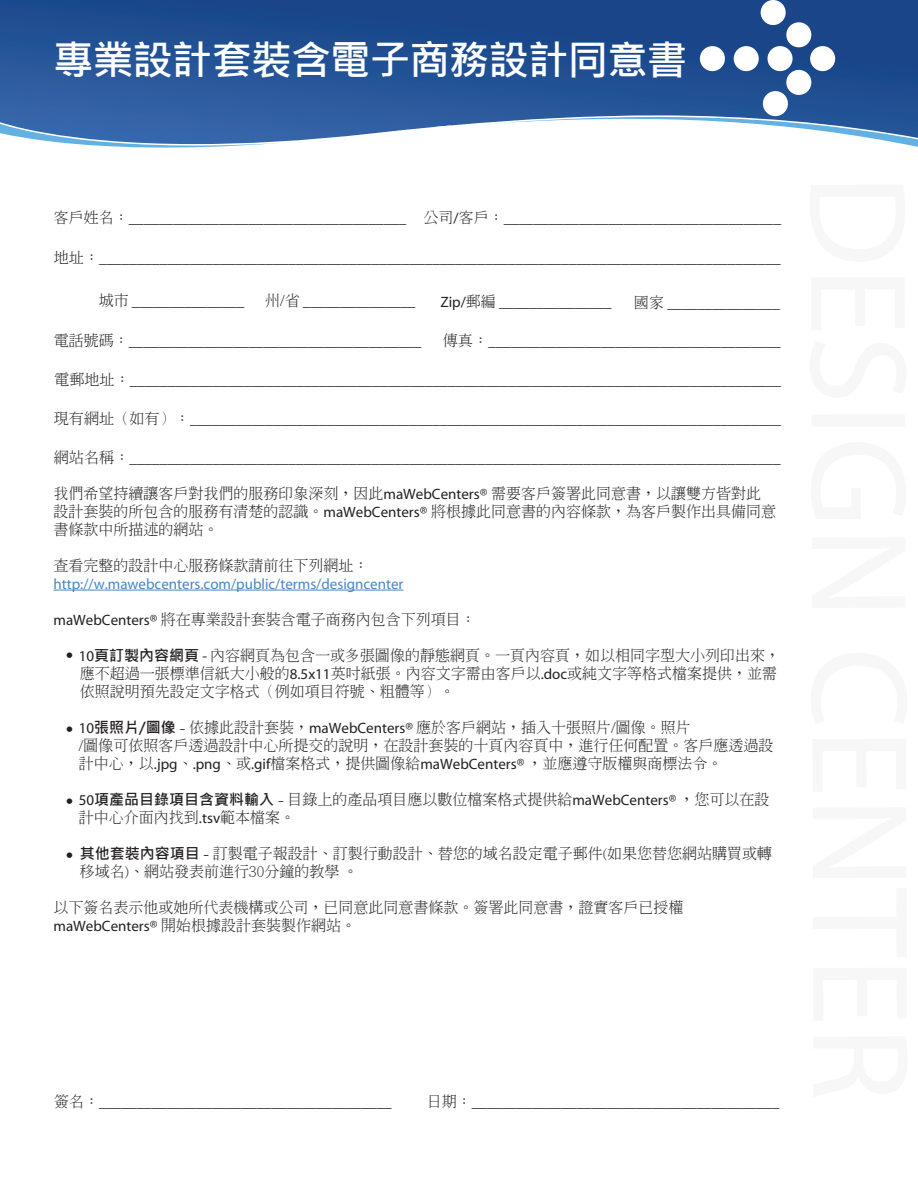
<style>
.page{position:relative;width:918px;height:1188px;background:#fff}
.page>*{position:absolute;margin:0;border:0;box-sizing:border-box;transform-origin:0 0}
.t1{font:700 40.5px "Microsoft Jheng Hei";letter-spacing:-.025em;color:#fff}
.t2{font:15px "Myriad";color:#231f20}
.t3{font:300 15px/18px "Adobe Ming Std";color:#231f20}
.t4{font:15px "Myriad";color:#4586c6}
.t5{font:15px "Verdana";color:#231f20}
.s1{font-family:"Adobe Ming Std";font-weight:300}
.s2{font-family:"Myriad";font-weight:400}
.s3{font-family:"Verdana";font-weight:400}
.s4{font-family:"Microsoft Jheng Hei";font-weight:700}
</style>
<div class="page">
<svg style="left:0;top:0;width:918px;height:111px;background:#265394"></svg>
<svg style="left:0;top:111px;width:918px;height:37px"></svg>
<div style="left:761px;top:0;width:25px;height:25px;background:#fff;border-radius:50%"></div>
<div style="left:763px;top:91px;width:25px;height:25px;background:#fff;border-radius:50%"></div>
<hr style="left:53px;top:590px;width:351px;height:1px;background:#4586c6">
<h1 class="t1" style="left:53px;top:34px;width:636px">專業設計套裝含電子商務設計同意書</h1>
<p class="t2" style="left:54px;top:211px;width:729px"><span class="s1">客戶姓名：</span>_____________________________________ <span class="s1">公司</span>/<span class="s1">客戶：</span>_____________________________________</p>
<p class="t2" style="left:54px;top:250px;width:729px"><span class="s1">地址：</span>__________________________________________________________________________________________</p>
<p class="t2" style="left:99px;top:294px;width:147px"><span class="s1">城市</span> _______________</p>
<p class="t2" style="left:265px;top:294px;width:152px"><span class="s1">州/省</span> _______________</p>
<p class="t2" style="left:440px;top:295px;width:173px">Zip/<span class="s1">郵編</span> _______________</p>
<p class="t2" style="left:634px;top:295px;width:147px"><span class="s1">國家</span> _______________</p>
<p class="t2" style="left:54px;top:333px;width:369px"><span class="s1">電話號碼：</span>_______________________________________</p>
<p class="t2" style="left:443px;top:333px;width:339px"><span class="s1">傳真：</span>_______________________________________</p>
<p class="t2" style="left:54px;top:373px;width:728px"><span class="s1">電郵地址：</span>______________________________________________________________________________________</p>
<p class="t2" style="left:54px;top:412px;width:729px"><span class="s1">現有網址（如有）：</span>______________________________________________________________________________</p>
<p class="t2" style="left:54px;top:451px;width:729px"><span class="s1">網站名稱：</span>______________________________________________________________________________________</p>
<p class="t3" style="left:53px;top:484px;width:724px">我們希望持續讓客戶對我們的服務印象深刻，因此<span class="s2">maWebCenters®</span> 需要客戶簽署此同意書，以讓雙方皆對此設計套裝的所包含的服務有清楚的認識。<span class="s2">maWebCenters®</span> 將根據此同意書的內容條款，為客戶製作出具備同意書條款中所描述的網站。</p>
<p class="t3" style="left:53px;top:556px;width:316px">查看完整的設計中心服務條款請前往下列網址：</p>
<p class="t4" style="left:53px;top:576px;width:352px">http://w.mawebcenters.com/public/terms/designcenter</p>
<p class="t3" style="left:53px;top:610px;width:424px"><span class="s2">maWebCenters®</span> 將在專業設計套裝含電子商務內包含下列項目：</p>
<p class="t3" style="left:80px;top:646px;width:702px;text-indent:-14px"><span class="s3">•</span> <span class="s2">10</span><span class="s4">頁訂製內容網頁</span> <span class="s2">-</span> 內容網頁為包含一或多張圖像的靜態網頁。一頁內容頁，如以相同字型大小列印出來，應不超過一張標準信紙大小般的<span class="s2">8.5x11</span>英吋紙張。內容文字需由客戶以<span class="s2">.doc</span>或純文字等格式檔案提供，並需依照說明預先設定文字格式（例如項目符號、粗體等）。</p>
<p class="t3" style="left:79px;top:718px;width:696px"><span class="s2">10</span><span class="s4">張照片/圖像</span> - 依據此設計套裝，<span class="s2">maWebCenters®</span> 應於客戶網站，插入十張照片/圖像。照片<br>/圖像可依照客戶透過設計中心所提交的說明，在設計套裝的十頁內容頁中，進行任何配置。客戶應透過設計中心，以<span class="s2">.jpg</span>、<span class="s2">.png</span>、或<span class="s2">.gif</span>檔案格式，提供圖像給<span class="s2">maWebCenters®</span> ，並應遵守版權與商標法令。</p>
<p class="t3" style="left:79px;top:790px;width:692px"><span class="s2">50</span><span class="s4">項產品目錄項目含資料輸入</span> - 目錄上的產品項目應以數位檔案格式提供給<span class="s2">maWebCenters®</span> ，您可以在設計中心介面內找到<span class="s2">.tsv</span>範本檔案。</p>
<p class="t3" style="left:80px;top:844px;width:694px"><span class="s4">其他套裝內容項目</span> - 訂製電子報設計、訂製行動設計、替您的域名設定電子郵件(如果您替您網站購買或轉移域名)、網站發表前進行30分鐘的教學 。</p>
<p class="t3" style="left:53px;top:898px;width:631px">以下簽名表示他或她所代表機構或公司，已同意此同意書條款。簽署此同意書，證實客戶已授權</p>
<p class="t2" style="left:53px;top:918px;width:304px">maWebCenters® <span class="s1">開始根據設計套裝製作網站。</span></p>
<p class="t5" style="left:66px;top:719px;width:10px">•</p>
<p class="t5" style="left:66px;top:791px;width:10px">•</p>
<p class="t5" style="left:66px;top:845px;width:10px">•</p>
<p class="t2" style="left:54px;top:1094px;width:339px"><span class="s1">簽名：</span>_______________________________________</p>
<p class="t2" style="left:427px;top:1094px;width:354px"><span class="s1">日期：</span>_________________________________________</p>
</div>
